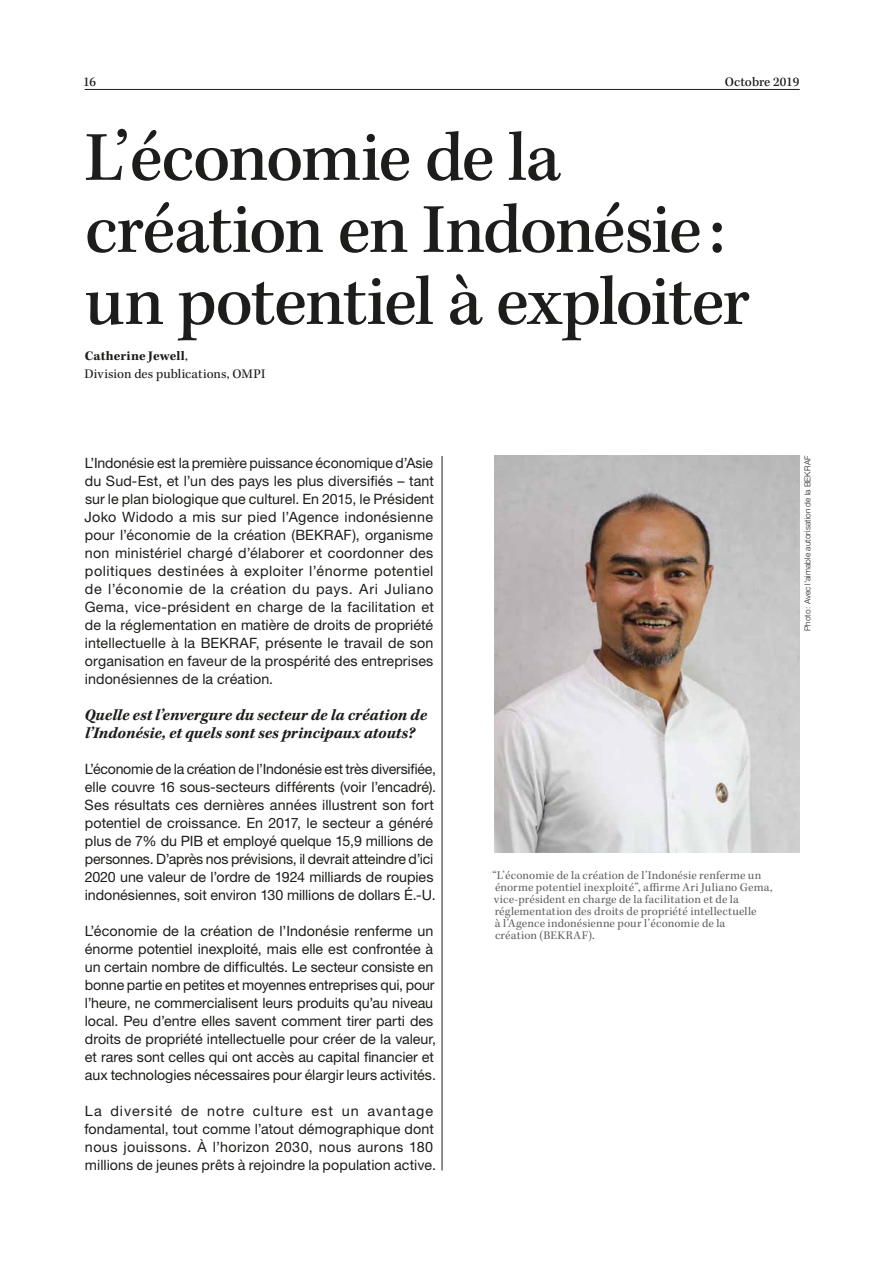
<style>
.page{position:relative;width:893px;height:1263px;background:#fff}
.page>*{position:absolute;margin:0;border:0;box-sizing:border-box;transform-origin:0 0}
.t1{font:500 72px/72px "Kepler Std";letter-spacing:-.03em;color:#1d1d1b}
.t2{font:italic 700 16.5px/18px "Kepler Std";color:#1d1d1b}
.t3{font:14.25px/18px "Helvetica Neue LT Std";color:#1d1d1b}
.t4{font:13.5px/18px "Kepler Std";letter-spacing:.01em;color:#1d1d1b}
.t5{font:500 13.5px "Kepler Std";color:#1d1d1b}
.t6{font:12px/12px "Kepler Std";letter-spacing:.01em;color:#646463}
.t7{font:300 8.25px "Helvetica Neue LT Std";letter-spacing:.015em;color:#1d1d1b}
.s1{font-weight:700}
</style>
<div class="page">
<hr style="left:85px;top:89px;width:714px;height:1px;background:#1d1d1b">
<hr style="left:441px;top:456px;width:1px;height:714px;background:#1d1d1b">
<img style="left:494px;top:456px;width:305px;height:396px">
<p class="t5" style="left:83px;top:77px;width:14px">16</p>
<p class="t5" style="left:724px;top:77px;width:76px">Octobre 2019</p>
<h1 class="t1" style="left:85px;top:127px;width:666px">L’économie de la création en Indonésie : un potentiel à exploiter</h1>
<p class="t4" style="left:84px;top:348px;width:182px"><span class="s1">Catherine Jewell</span>,<br>Division des publications, OMPI</p>
<p class="t3" style="left:84px;top:455px;width:351px;text-align:justify">L’Indonésie est la première puissance économique d’Asie du Sud-Est, et l’un des pays les plus diversifiés – tant sur le plan biologique que culturel. En 2015, le Président Joko Widodo a mis sur pied l’Agence indonésienne pour l’économie de la création (BEKRAF), organisme non ministériel chargé d’élaborer et coordonner des politiques destinées à exploiter l’énorme potentiel de l’économie de la création du pays. Ari Juliano Gema, vice-président en charge de la facilitation et de la réglementation en matière de droits de propriété intellectuelle à la BEKRAF, présente le travail de son organisation en faveur de la prospérité des entreprises indonésiennes de la création.</p>
<p class="t2" style="left:84px;top:707px;width:344px">Quelle est l’envergure du secteur de la création de l’Indonésie, et quels sont ses principaux atouts?</p>
<p class="t3" style="left:85px;top:761px;width:353px">L’économie de la création de l’Indonésie est très diversifiée, elle couvre 16 sous-secteurs différents (voir l’encadré).<br>Ses résultats ces dernières années illustrent son fort potentiel de croissance. En 2017, le secteur a généré plus de 7% du PIB et employé quelque 15,9 millions de personnes. D’après nos prévisions, il devrait atteindre d’ici 2020 une valeur de l’ordre de 1924 milliards de roupies indonésiennes, soit environ 130 millions de dollars É.-U.</p>
<p class="t3" style="left:85px;top:923px;width:353px">L’économie de la création de l’Indonésie renferme un énorme potentiel inexploité, mais elle est confrontée à un certain nombre de difficultés. Le secteur consiste en bonne partie en petites et moyennes entreprises qui, pour l’heure, ne commercialisent leurs produits qu’au niveau local. Peu d’entre elles savent comment tirer parti des droits de propriété intellectuelle pour créer de la valeur, et rares sont celles qui ont accès au capital financier et aux technologies nécessaires pour élargir leurs activités.</p>
<p class="t3" style="left:84px;top:1103px;width:353px">La diversité de notre culture est un avantage fondamental, tout comme l’atout démographique dont nous jouissons. À l’horizon 2030, nous aurons 180 millions de jeunes prêts à rejoindre la population active.</p>
<p class="t7" style="left:804px;top:630px;width:177px;rotate:-90deg">Photo : Avec l'aimable autorisation de la BEKRAF</p>
<p class="t6" style="left:492px;top:869px;width:281px">“L’économie de la création de l’Indonésie renferme un énorme potentiel inexploité”, affirme Ari Juliano Gema, vice-président en charge de la facilitation et de la réglementation des droits de propriété intellectuelle<br>à l’Agence indonésienne pour l’économie de la<br>création (BEKRAF).</p>
</div>
